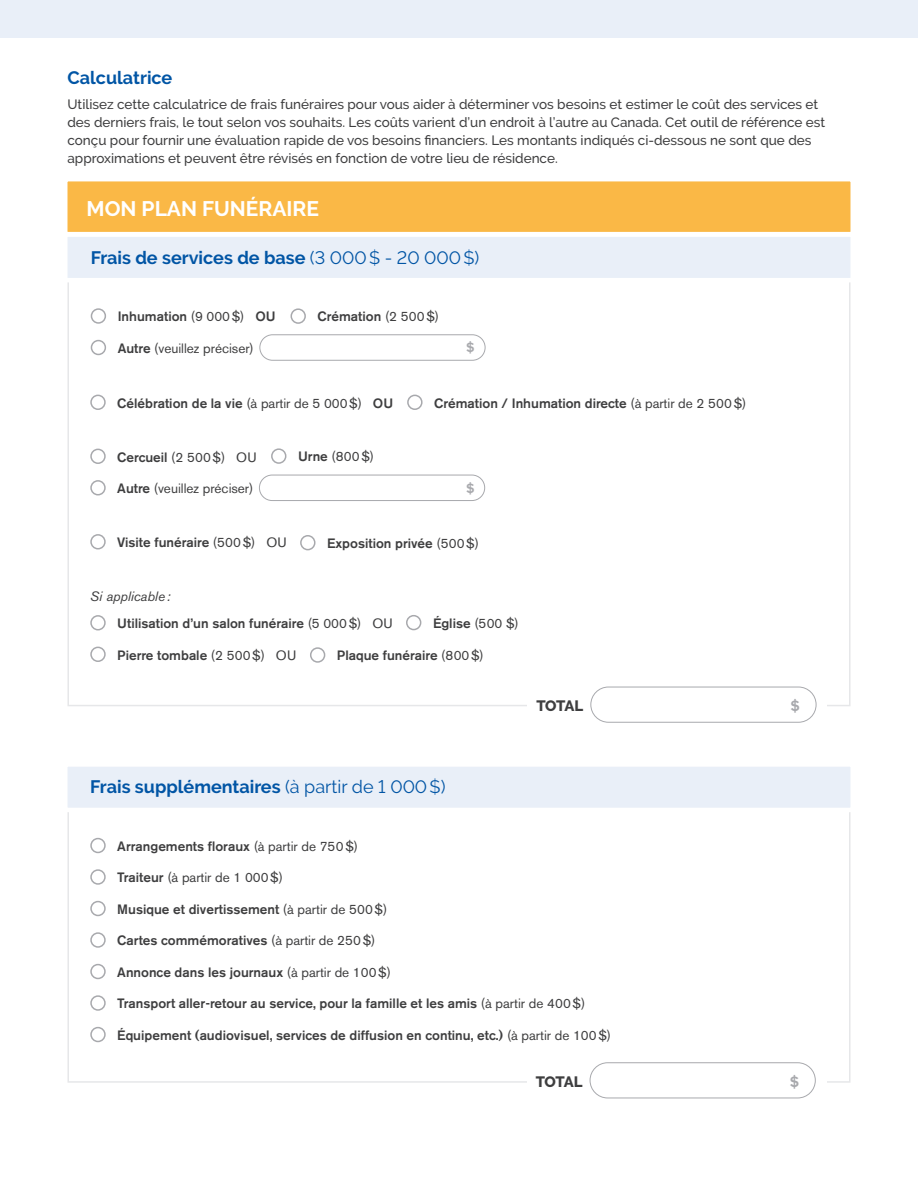
<style>
.page{position:relative;width:918px;height:1188px;background:#fff}
.page>*{position:absolute;margin:0;border:0;box-sizing:border-box;transform-origin:0 0}
.t1{font:700 21px "Raleway";color:#fff}
.t2{font:700 18px "Raleway";color:#0155a5}
.t3{font:800 15px "Raleway";letter-spacing:-.035em;color:#3e3e3f}
.t4{font:500 15px "Akzidenz Grotesk BE";color:#a8a9ad}
.t5{font:500 13.5px/27px "Akzidenz Grotesk BE";color:#3e3e3f}
.t6{font:500 13.5px/18px "Raleway";color:#3e3e3f}
.t7{font:13.5px "Akzidenz Grotesk BE";color:#3e3e3f}
.t8{font:500 13.5px "Akzidenz Grotesk BE";color:#a8a9ad}
.s1{font-weight:400}
.s2{font-weight:500}
.s3{font-weight:400;font-style:italic}
</style>
<div class="page">
<div style="left:0;top:0;width:918px;height:37px;background:#e9eff8"></div>
<svg style="left:67px;top:767px;width:784px;height:47px"></svg>
<div style="left:590px;top:1062px;width:226px;height:36px;border:1px solid #a8a9ad;border-radius:18px"></div>
<div style="left:590px;top:687px;width:226px;height:36px;border:1px solid #a8a9ad;border-radius:18px"></div>
<div style="left:67px;top:237px;width:784px;height:41px;background:#e9eff8"></div>
<div style="left:67px;top:181px;width:784px;height:51px;background:#fab846"></div>
<div style="left:406px;top:615px;width:15px;height:15px;border:2px solid #a8a9ad;border-radius:50%"></div>
<div style="left:300px;top:535px;width:16px;height:15px;border:2px solid #a8a9ad;border-radius:50%"></div>
<div style="left:310px;top:647px;width:15px;height:16px;border:2px solid #a8a9ad;border-radius:50%"></div>
<div style="left:90px;top:838px;width:16px;height:15px;border:2px solid #a8a9ad;border-radius:50%"></div>
<div style="left:90px;top:869px;width:16px;height:16px;border:2px solid #a8a9ad;border-radius:50%"></div>
<div style="left:90px;top:901px;width:16px;height:15px;border:2px solid #a8a9ad;border-radius:50%"></div>
<div style="left:90px;top:932px;width:16px;height:16px;border:2px solid #a8a9ad;border-radius:50%"></div>
<div style="left:90px;top:964px;width:16px;height:15px;border:2px solid #a8a9ad;border-radius:50%"></div>
<div style="left:90px;top:995px;width:16px;height:16px;border:2px solid #a8a9ad;border-radius:50%"></div>
<div style="left:90px;top:1027px;width:16px;height:15px;border:2px solid #a8a9ad;border-radius:50%"></div>
<div style="left:91px;top:308px;width:15px;height:16px;border:2px solid #a8a9ad;border-radius:50%"></div>
<div style="left:91px;top:340px;width:15px;height:15px;border:2px solid #a8a9ad;border-radius:50%"></div>
<div style="left:259px;top:334px;width:226px;height:27px;border:1px solid #a8a9ad;border-radius:13px"></div>
<div style="left:90px;top:395px;width:16px;height:15px;border:2px solid #a8a9ad;border-radius:50%"></div>
<div style="left:90px;top:449px;width:16px;height:15px;border:2px solid #a8a9ad;border-radius:50%"></div>
<div style="left:90px;top:480px;width:16px;height:15px;border:2px solid #a8a9ad;border-radius:50%"></div>
<div style="left:259px;top:475px;width:226px;height:26px;border:1px solid #a8a9ad;border-radius:13px"></div>
<div style="left:90px;top:534px;width:16px;height:15px;border:2px solid #a8a9ad;border-radius:50%"></div>
<div style="left:90px;top:615px;width:16px;height:15px;border:2px solid #a8a9ad;border-radius:50%"></div>
<div style="left:90px;top:647px;width:16px;height:15px;border:2px solid #a8a9ad;border-radius:50%"></div>
<div style="left:407px;top:395px;width:16px;height:15px;border:2px solid #a8a9ad;border-radius:50%"></div>
<div style="left:271px;top:448px;width:15px;height:16px;border:2px solid #a8a9ad;border-radius:50%"></div>
<div style="left:291px;top:308px;width:15px;height:16px;border:2px solid #a8a9ad;border-radius:50%"></div>
<h2 class="t2" style="left:68px;top:68px;width:106px">Calculatrice</h2>
<p class="t6" style="left:68px;top:95px;width:759px">Utilisez cette calculatrice de frais funéraires pour vous aider à déterminer vos besoins et estimer le coût des services et des derniers frais, le tout selon vos souhaits. Les coûts varient d’un endroit à l’autre au Canada. Cet outil de référence est conçu pour fournir une évaluation rapide de vos besoins financiers. Les montants indiqués ci-dessous ne sont que des approximations et peuvent être révisés en fonction de votre lieu de résidence.</p>
<h1 class="t1" style="left:87px;top:196px;width:234px">MON PLAN FUNÉRAIRE</h1>
<h2 class="t2" style="left:91px;top:247px;width:390px">Frais de services de base <span class="s1">(3 000$ - 20 000$)</span></h2>
<p class="t5" style="left:118px;top:303px;width:160px">Inhumation <span class="s1">(9 000$)</span> OU</p>
<p class="t7" style="left:118px;top:340px;width:138px"><span class="s2">Autre</span> (veuillez préciser)</p>
<p class="t5" style="left:318px;top:303px;width:123px">Crémation <span class="s1">(2 500$)</span></p>
<p class="t8" style="left:466px;top:339px;width:10px">$</p>
<p class="t5" style="left:117px;top:389px;width:277px">Célébration de la vie <span class="s1">(à partir de 5 000$)</span> OU</p>
<p class="t7" style="left:117px;top:449px;width:141px"><span class="s2">Cercueil</span> (2 500$) OU</p>
<p class="t7" style="left:117px;top:480px;width:138px"><span class="s2">Autre</span> (veuillez préciser)</p>
<p class="t5" style="left:117px;top:529px;width:171px">Visite funéraire <span class="s1">(500$) OU</span></p>
<p class="t5" style="left:434px;top:389px;width:314px">Crémation / Inhumation directe <span class="s1">(à partir de 2 500$)</span></p>
<p class="t7" style="left:298px;top:449px;width:77px"><span class="s2">Urne</span> (800$)</p>
<p class="t8" style="left:466px;top:480px;width:10px">$</p>
<p class="t5" style="left:327px;top:530px;width:153px">Exposition privée <span class="s1">(500$)</span></p>
<p class="t5" style="left:117px;top:583px;width:277px;text-indent:-27px"><span class="s3">Si applicable:<br></span>Utilisation d’un salon funéraire <span class="s1">(5 000$) OU</span></p>
<p class="t5" style="left:117px;top:641px;width:181px">Pierre tombale <span class="s1">(2 500$) OU</span></p>
<p class="t5" style="left:433px;top:610px;width:87px">Église <span class="s1">(500 $)</span></p>
<p class="t5" style="left:337px;top:642px;width:148px">Plaque funéraire <span class="s1">(800$)</span></p>
<p class="t3" style="left:536px;top:698px;width:48px">TOTAL</p>
<p class="t4" style="left:791px;top:697px;width:11px">$</p>
<h2 class="t2" style="left:90px;top:777px;width:357px">Frais supplémentaires <span class="s1">(à partir de 1 000$)</span></h2>
<p class="t5" style="left:117px;top:833px;width:242px">Arrangements floraux <span class="s1">(à partir de 750$)</span></p>
<p class="t7" style="left:117px;top:870px;width:167px"><span class="s2">Traiteur</span> (à partir de 1 000$)</p>
<p class="t5" style="left:117px;top:896px;width:271px">Musique et divertissement <span class="s1">(à partir de 500$)</span></p>
<p class="t5" style="left:117px;top:927px;width:260px">Cartes commémoratives <span class="s1">(à partir de 250$)</span></p>
<p class="t5" style="left:117px;top:959px;width:275px">Annonce dans les journaux <span class="s1">(à partir de 100$)</span></p>
<p class="t5" style="left:117px;top:990px;width:470px">Transport aller-retour au service, pour la famille et les amis <span class="s1">(à partir de 400$)</span></p>
<p class="t5" style="left:117px;top:1022px;width:495px">Équipement (audiovisuel, services de diffusion en continu, etc.) <span class="s1">(à partir de 100$)</span></p>
<p class="t3" style="left:536px;top:1073px;width:48px">TOTAL</p>
<p class="t4" style="left:790px;top:1073px;width:11px">$</p>
</div>
